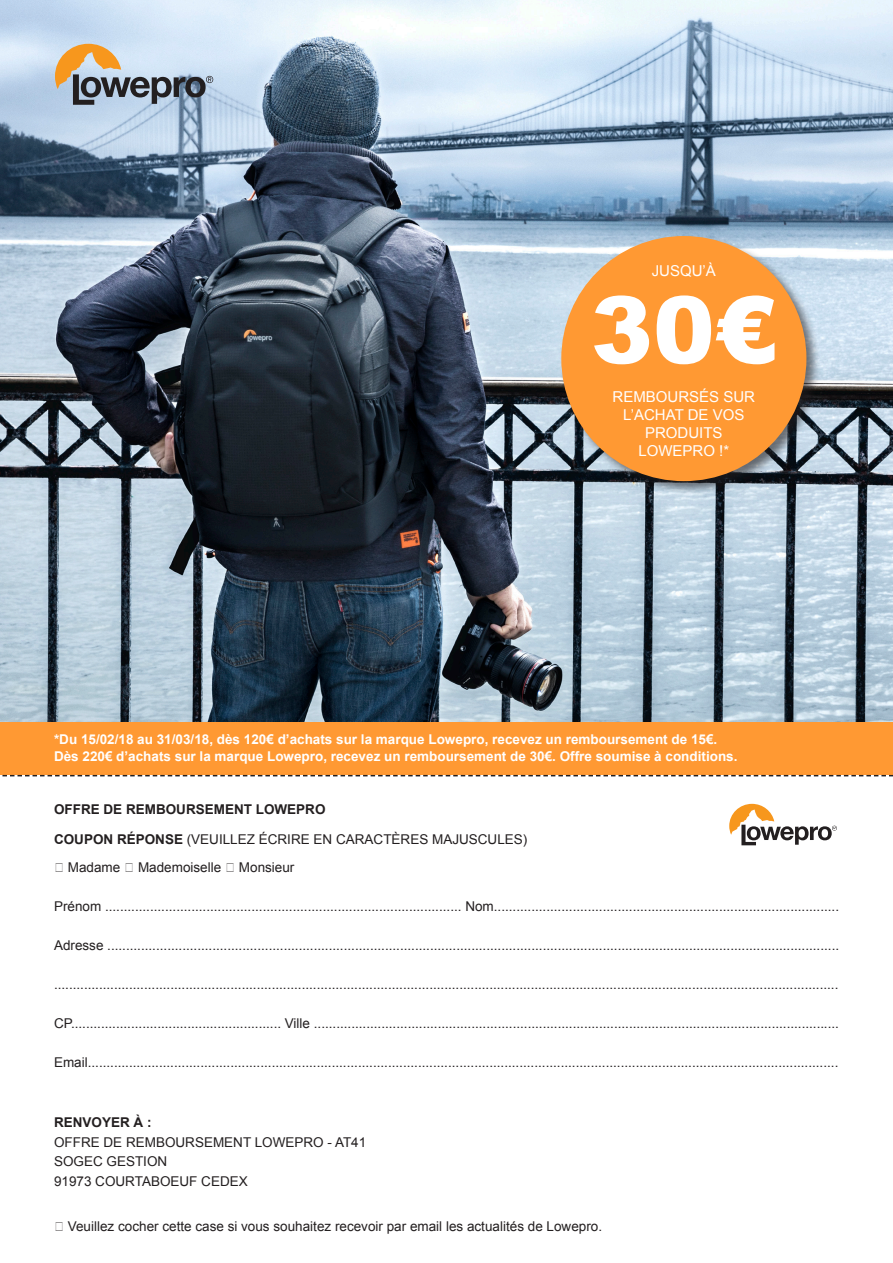
<style>
.page{position:relative;width:893px;height:1263px;background:#fff}
.page>*{position:absolute;margin:0;border:0;box-sizing:border-box;transform-origin:0 0}
.t1{font:900 93px "Arial";color:#fff}
.t2{font:15px/18px "Arial";color:#fff;text-align:center}
.t3{font:13.5px "Arial";color:#231f20}
.t4{font:700 13.5px "Arial";color:#fff}
.t5{font:700 13.5px "Arial";color:#231f20}
.s1{font-weight:700}
</style>
<div class="page">
<img style="left:0;top:0;width:893px;height:723px">
<div style="left:559px;top:234px;width:261px;height:261px;background:#231f20;opacity:.59"></div>
<div style="left:561px;top:236px;width:245px;height:245px;background:#f93;border-radius:50%"></div>
<div style="left:0;top:723px;width:893px;height:52px;background:#f93"></div>
<svg style="left:2px;top:775px;width:891px;height:1px"></svg>
<svg style="left:55px;top:44px;width:158px;height:61px;background:#adaeae"></svg>
<svg style="left:729px;top:804px;width:108px;height:41px"></svg>
<p class="t2" style="left:652px;top:261px;width:66px">JUSQU’À</p>
<p class="t1" style="left:591px;top:262px;width:188px">30€</p>
<p class="t2" style="left:613px;top:387px;width:144px">REMBOURSÉS SUR<br>L’ACHAT DE VOS</p>
<p class="t2" style="left:645px;top:423px;width:79px">PRODUITS</p>
<p class="t2" style="left:638px;top:441px;width:92px">LOWEPRO !*</p>
<p class="t4" style="left:54px;top:730px;width:665px">*Du 15/02/18 au 31/03/18, dès 120€ d’achats sur la marque Lowepro, recevez un remboursement de 15€.</p>
<p class="t4" style="left:54px;top:746px;width:685px">Dès 220€ d’achats sur la marque Lowepro, recevez un remboursement de 30€. Offre soumise à conditions.</p>
<p class="t5" style="left:54px;top:799px;width:273px">OFFRE DE REMBOURSEMENT LOWEPRO</p>
<p class="t3" style="left:54px;top:829px;width:475px"><span class="s1">COUPON RÉPONSE</span> (VEUILLEZ ÉCRIRE EN CARACTÈRES MAJUSCULES)</p>
<p class="t3" style="left:54px;top:858px;width:242px">❑ Madame ❑ Mademoiselle ❑ Monsieur</p>
<p class="t3" style="left:54px;top:897px;width:787px">Prénom ............................................................................................... Nom............................................................................................</p>
<p class="t3" style="left:54px;top:936px;width:787px">Adresse ...................................................................................................................................................................................................</p>
<p class="t3" style="left:54px;top:975px;width:786px">.................................................................................................................................................................................................................</p>
<p class="t3" style="left:54px;top:1014px;width:786px">CP........................................................ Ville ............................................................................................................................................</p>
<p class="t3" style="left:54px;top:1053px;width:786px">Email........................................................................................................................................................................................................</p>
<p class="t5" style="left:54px;top:1113px;width:99px">RENVOYER À :</p>
<p class="t3" style="left:54px;top:1132px;width:314px">OFFRE DE REMBOURSEMENT LOWEPRO - AT41</p>
<p class="t3" style="left:54px;top:1152px;width:115px">SOGEC GESTION</p>
<p class="t3" style="left:54px;top:1171px;width:195px">91973 COURTABOEUF CEDEX</p>
<p class="t3" style="left:54px;top:1216px;width:550px">❑ Veuillez cocher cette case si vous souhaitez recevoir par email les actualités de Lowepro.</p>
</div>
